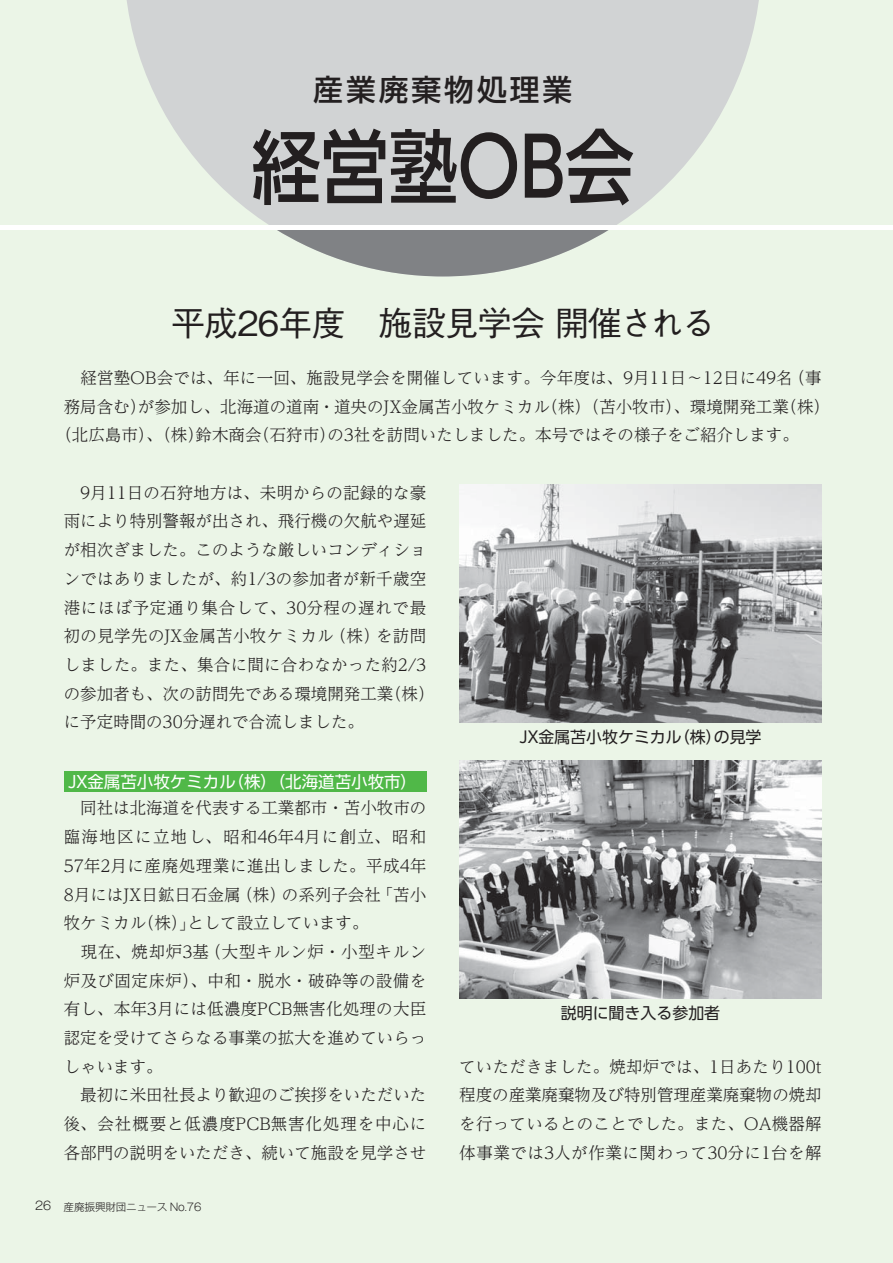
<style>
.page{position:relative;width:893px;height:1263px;background:#ebf5e7}
.page>*{position:absolute;margin:0;border:0;box-sizing:border-box;transform-origin:0 0}
.t1{font:80.85px "UD Shin Go Pro Medium 90 msp RKSJ H";color:#231f20;scale:.85 1}
.t2{font:34.05px "Gothic BBB Pro Medium 90 msp RKSJ H";letter-spacing:-.025em;color:#231f20}
.t3{font:29.7px "UD Shin Go Pro Medium 90 msp RKSJ H";letter-spacing:.1em;color:#231f20}
.t4{font:16.5px/28.7px "UD Reimin Pro Light 90 msp RKSJ H";color:#231f20}
.t5{font:16.5px "UD Shin Go Pro Regular 90 msp RKSJ H";color:#fff}
.t6{font:15.9px "UD Shin Go Pro Regular 90 msp RKSJ H";color:#231f20}
.t7{font:10.65px "Gothic MB101 Pr 6 Light 90 msp RKSJ H";letter-spacing:-.025em;color:#231f20}
.s1{font-family:"Hira Min Pro W3 90 msp RKSJ H"}
.s2{font-size:11.7px}
</style>
<div class="page">
<svg style="left:126px;top:0;width:633px;height:225px;fill:#d1d3d4"></svg>
<svg style="left:277px;top:230px;width:332px;height:46px"></svg>
<div style="left:0;top:225px;width:893px;height:5px;background:#fff"></div>
<div style="left:64px;top:771px;width:362px;height:21px;background:#50b848"></div>
<img style="left:460px;top:484px;width:361px;height:238px">
<img style="left:460px;top:761px;width:361px;height:238px">
<h3 class="t3" style="left:313px;top:78px;width:260px">産業廃棄物処理業</h3>
<h1 class="t1" style="left:252px;top:137px;width:451px">経営塾OB会</h1>
<h2 class="t2" style="left:171px;top:311px;width:546px">平成26年度　施設見学会 開催される</h2>
<p class="t4" style="left:64px;top:366px;width:759px">　経営塾OB会では、年に一回、施設見学会を開催しています。今年度は、9月11日～12日に49名（事</p>
<p class="t4" style="left:64px;top:394px;width:768px">務局含む）が参加し、北海道の道南・道央のJX金属苫小牧ケミカル（株）（苫小牧市）、環境開発工業（株）</p>
<p class="t4" style="left:55px;top:423px;width:745px">（北広島市）、（株）鈴木商会（石狩市）の3社を訪問いたしました。本号ではその様子をご紹介します。</p>
<p class="t4" style="left:64px;top:480px;width:372px">　9月11日の石狩地方は、未明からの記録的な豪雨により特別警報が出され、飛行機の欠航や遅延が相次ぎました。このような厳しいコンディションではありましたが、約1/3の参加者が新千歳空港にほぼ予定通り集合して、30分程の遅れで最初の見学先のJX金属苫小牧ケミカル（株）を訪問しました。また、集合に間に合わなかった約2/3の参加者も、次の訪問先である環境開発工業（株）に予定時間の30分遅れで合流しました。</p>
<p class="t5" style="left:68px;top:776px;width:351px">JX金属苫小牧ケミカル（株）（北海道苫小牧市）</p>
<p class="t4" style="left:64px;top:796px;width:364px">　同社は北海道を代表する工業都市・苫小牧市の臨海地区に立地し、昭和46年4月に創立、昭和<br>57年2月に産廃処理業に進出しました。平成4年<br>8月にはJX日鉱日石金属（株）の系列子会社<span class="s1">「</span>苫小牧ケミカル（株）<span class="s1">」</span>として設立しています。<br>　現在、焼却炉3基（大型キルン炉・小型キルン炉及び固定床炉）、中和・脱水・破砕等の設備を有し、本年3月には低濃度PCB無害化処理の大臣認定を受けてさらなる事業の拡大を進めていらっしゃいます。<br>　最初に米田社長より歓迎のご挨拶をいただいた後、会社概要と低濃度PCB無害化処理を中心に各部門の説明をいただき、続いて施設を見学させ</p>
<p class="t7" style="left:35px;top:1203px;width:167px"><span class="s2">26</span> 産廃振興財団ニュース No.76</p>
<p class="t6" style="left:519px;top:731px;width:244px">JX金属苫小牧ケミカル（株）の見学</p>
<p class="t6" style="left:561px;top:1007px;width:161px">説明に聞き入る参加者</p>
<p class="t4" style="left:459px;top:1054px;width:364px;text-align:justify">ていただきました。焼却炉では、1日あたり100t程度の産業廃棄物及び特別管理産業廃棄物の焼却を行っているとのことでした。また、OA機器解体事業では3人が作業に関わって30分に1台を解</p>
</div>
